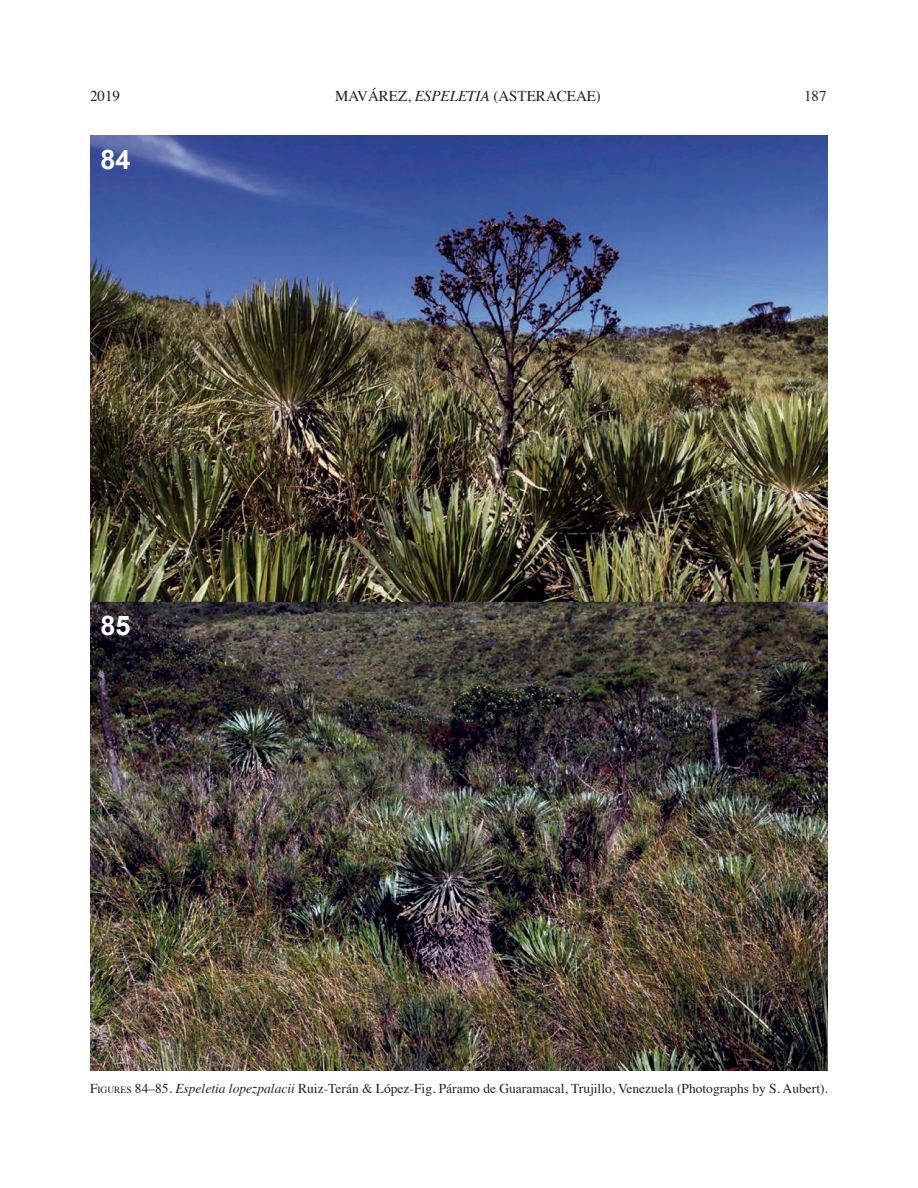
<style>
.page{position:relative;width:918px;height:1188px;background:#fff}
.page>*{position:absolute;margin:0;border:0;box-sizing:border-box;transform-origin:0 0}
.t1{font:700 27px "Arial";color:#fff}
.t2{font:15px "Times";color:#231f20}
.t3{font:13.5px "Times";color:#231f20}
.s1{font-style:italic}
.s2{font-style:inherit}
.s3{font-size:9.45px}
</style>
<div class="page">
<img style="left:90px;top:135px;width:738px;height:936px">
<p class="t2" style="left:90px;top:82px;width:31px">2019</p>
<p class="t2" style="left:335px;top:82px;width:267px">MAVÁREZ, <span class="s1">ESPELETIA</span> (ASTERACEAE)</p>
<p class="t2" style="left:804px;top:82px;width:24px">187</p>
<h1 class="t1" style="left:100px;top:141px;width:32px">84</h1>
<h1 class="t1" style="left:100px;top:608px;width:32px">85</h1>
<p class="t3" style="left:90px;top:1076px;width:739px"><span class="s2">F</span><span class="s3">IGURES</span> 84–85. <span class="s1">Espeletia lopezpalacii</span> Ruiz-Terán &amp; lópez-Fig. Páramo de Guaramacal, Trujillo, Venezuela (Photographs by S. Aubert).</p>
</div>
